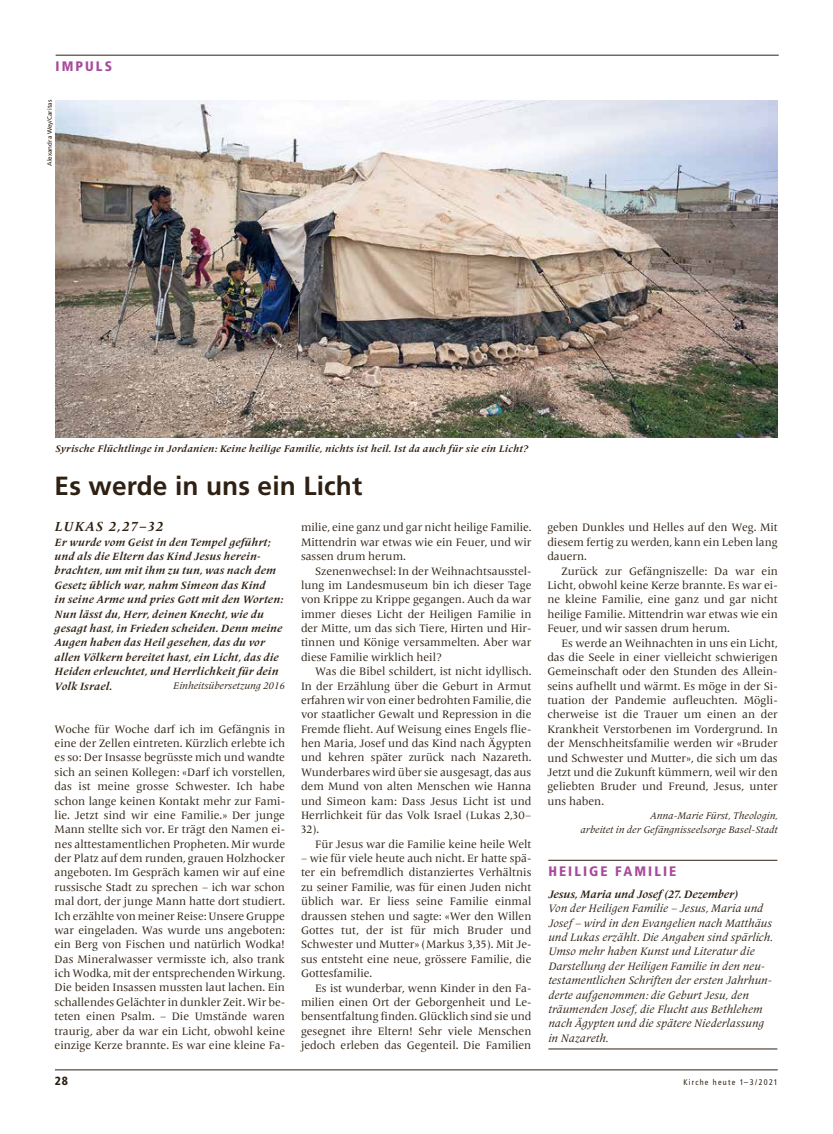
<style>
.page{position:relative;width:833px;height:1134px;background:#fff}
.page>*{position:absolute;margin:0;border:0;box-sizing:border-box;transform-origin:0 0}
.t1{font:700 26.25px "Frutiger";letter-spacing:.005em;color:#2e2113}
.t2{font:900 condensed 13.75px "Frutiger";letter-spacing:.15em;color:#a84a9b}
.t3{font:italic 700 13.75px "Frutiger Serif LT Pro";letter-spacing:.095em;color:#2e2113}
.t4{font:900 condensed 11.88px "Frutiger";color:#2e2113}
.t5{font:11.25px/14.4px "Frutiger Serif LT Pro";color:#2e2113;text-align:justify}
.t6{font:italic 11.25px/14.4px "Frutiger Serif LT Pro";letter-spacing:.005em;color:#2e2113}
.t7{font:italic 700 11.25px "Frutiger Serif LT Pro";color:#2e2113}
.t8{font:italic 700 11px/14.4px "Frutiger Serif LT Pro";letter-spacing:.02em;color:#2e2113}
.t9{font:italic 10px/14.4px "Frutiger Serif LT Pro";color:#2e2113;text-align:right}
.t10{font:italic 700 10px "Frutiger Serif LT Pro";letter-spacing:.025em;color:#2e2113}
.t11{font:condensed 8.12px "Frutiger";letter-spacing:.15em;color:#2e2113}
.t12{font:6.25px "Frutiger";color:#2e2113}
</style>
<div class="page">
<hr style="left:55px;top:1070px;width:722px;height:1px;background:#2e2113">
<hr style="left:56px;top:55px;width:722px;height:1px;background:#2e2113">
<hr style="left:548px;top:860px;width:229px;height:1px;background:#2e2113">
<hr style="left:548px;top:1049px;width:229px;height:1px;background:#2e2113">
<img style="left:56px;top:100px;width:722px;height:338px">
<p class="t2" style="left:56px;top:58px;width:58px">IMPULS</p>
<p class="t12" style="left:46px;top:166px;width:67px;rotate:-90deg">Alexandra Wey/Caritas</p>
<p class="t10" style="left:56px;top:443px;width:474px">Syrische Flüchtlinge in Jordanien: Keine heilige Familie, nichts ist heil. Ist da auch für sie ein Licht?</p>
<h1 class="t1" style="left:55px;top:471px;width:309px">Es werde in uns ein Licht</h1>
<p class="t3" style="left:55px;top:518px;width:110px">LUKAS 2,27–32</p>
<p class="t8" style="left:55px;top:535px;width:230px">Er wurde vom Geist in den Tempel geführt; und als die Eltern das Kind Jesus herein&shy;brachten, um mit ihm zu tun, was nach dem Gesetz üblich war, nahm Simeon das Kind<br>in seine Arme und pries Gott mit den Worten:<br>Nun lässt du, Herr, deinen Knecht, wie du gesagt hast, in Frieden scheiden. Denn meine Augen haben das Heil gesehen, das du vor allen Völkern bereitet hast, ein Licht, das die Heiden erleuchtet, und Herrlichkeit für dein Volk Israel.</p>
<p class="t5" style="left:301px;top:520px;width:232px">milie, eine ganz und gar nicht heilige Familie.<br>Mittendrin war etwas wie ein Feuer, und wir sassen drum herum.</p>
<p class="t5" style="left:301px;top:564px;width:232px;text-indent:14px">Szenenwechsel: In der Weihnachtsausstel&shy;lung im Landesmuseum bin ich dieser Tage von Krippe zu Krippe gegangen. Auch da war immer dieses Licht der Heiligen Familie in der Mitte, um das sich Tiere, Hirten und Hir&shy;tinnen und Könige versammelten. Aber war diese Familie wirklich heil?</p>
<p class="t5" style="left:301px;top:664px;width:232px;text-indent:14px">Was die Bibel schildert, ist nicht idyllisch.<br>In der Erzählung über die Geburt in Armut erfahren wir von einer bedrohten Familie, die vor staatlicher Gewalt und Repression in die Fremde flieht. Auf Weisung eines Engels flie&shy;hen Maria, Josef und das Kind nach Ägypten und kehren später zurück nach Nazareth.<br>Wunderbares wird über sie ausgesagt, das aus dem Mund von alten Menschen wie Hanna und Simeon kam: Dass Jesus Licht ist und Herrlichkeit für das Volk Israel (Lukas 2,30– 32).</p>
<p class="t5" style="left:315px;top:837px;width:218px">Für Jesus war die Familie keine heile Welt</p>
<p class="t5" style="left:301px;top:851px;width:232px">– wie für viele heute auch nicht. Er hatte spä&shy;ter ein befremdlich distanziertes Verhältnis zu seiner Familie, was für einen Juden nicht üblich war. Er liess seine Familie einmal draussen stehen und sagte: «Wer den Willen Gottes tut, der ist für mich Bruder und Schwester und Mutter» (Markus 3,35). Mit Je&shy;sus entsteht eine neue, grössere Familie, die Gottesfamilie.</p>
<p class="t5" style="left:301px;top:981px;width:232px;text-indent:14px">Es ist wunderbar, wenn Kinder in den Fa&shy;milien einen Ort der Geborgenheit und Le&shy;bensentfaltung finden. Glücklich sind sie und gesegnet ihre Eltern! Sehr viele Menschen jedoch erleben das Gegenteil. Die Familien</p>
<p class="t9" style="left:173px;top:679px;width:113px">Einheitsübersetzung 2016</p>
<p class="t5" style="left:55px;top:722px;width:232px">Woche für Woche darf ich im Gefängnis in eine der Zellen eintreten. Kürzlich erlebte ich es so: Der Insasse begrüsste mich und wandte sich an seinen Kollegen: «Darf ich vorstellen, das ist meine grosse Schwester. Ich habe schon lange keinen Kontakt mehr zur Fami&shy;lie. Jetzt sind wir eine Familie.» Der junge Mann stellte sich vor. Er trägt den Namen ei&shy;nes alttestamentlichen Propheten. Mir wurde der Platz auf dem runden, grauen Holzhocker angeboten. Im Gespräch kamen wir auf eine russische Stadt zu sprechen – ich war schon mal dort, der junge Mann hatte dort studiert.<br>Ich erzählte von meiner Reise: Unsere Gruppe war eingeladen. Was wurde uns angeboten: ein Berg von Fischen und natürlich Wodka!<br>Das Mineralwasser vermisste ich, also trank ich Wodka, mit der entsprechenden Wirkung.<br>Die beiden Insassen mussten laut lachen. Ein schallendes Gelächter in dunkler Zeit. Wir be&shy;teten einen Psalm. – Die Umstände waren traurig, aber da war ein Licht, obwohl keine einzige Kerze brannte. Es war eine kleine Fa-</p>
<p class="t5" style="left:547px;top:521px;width:232px">geben Dunkles und Helles auf den Weg. Mit diesem fertig zu werden, kann ein Leben lang dauern.</p>
<p class="t5" style="left:547px;top:564px;width:232px;text-indent:14px">Zurück zur Gefängniszelle: Da war ein Licht, obwohl keine Kerze brannte. Es war ei&shy;ne kleine Familie, eine ganz und gar nicht heilige Familie. Mittendrin war etwas wie ein Feuer, und wir sassen drum herum.</p>
<p class="t5" style="left:547px;top:636px;width:232px;text-indent:14px">Es werde an Weihnachten in uns ein Licht, das die Seele in einer vielleicht schwierigen Gemeinschaft oder den Stunden des Allein&shy;seins aufhellt und wärmt. Es möge in der Si&shy;tuation der Pandemie aufleuchten. Mögli&shy;cherweise ist die Trauer um einen an der Krankheit Verstorbenen im Vordergrund. In der Menschheitsfamilie werden wir «Bruder und Schwester und Mutter», die sich um das Jetzt und die Zukunft kümmern, weil wir den geliebten Bruder und Freund, Jesus, unter uns haben.</p>
<p class="t9" style="left:580px;top:808px;width:199px">Anna-Marie Fürst, Theologin,<br>arbeitet in der Gefängnisseelsorge Basel-Stadt</p>
<p class="t2" style="left:548px;top:863px;width:129px">HEILIGE FAMILIE</p>
<p class="t7" style="left:548px;top:887px;width:191px">Jesus, Maria und Josef (27. Dezember)</p>
<p class="t6" style="left:548px;top:901px;width:226px">Von der Heiligen Familie – Jesus, Maria und Josef – wird in den Evangelien nach Matthäus und Lukas erzählt. Die Angaben sind spärlich.<br>Umso mehr haben Kunst und Literatur die Darstellung der Heiligen Familie in den neu&shy;testamentlichen Schriften der ersten Jahrhun&shy;derte aufgenommen: die Geburt Jesu, den träumenden Josef, die Flucht aus Bethlehem nach Ägypten und die spätere Niederlassung in Nazareth.</p>
<p class="t4" style="left:55px;top:1074px;width:15px">28</p>
<p class="t11" style="left:683px;top:1077px;width:96px">Kirche heute 1–3/2021</p>
</div>
